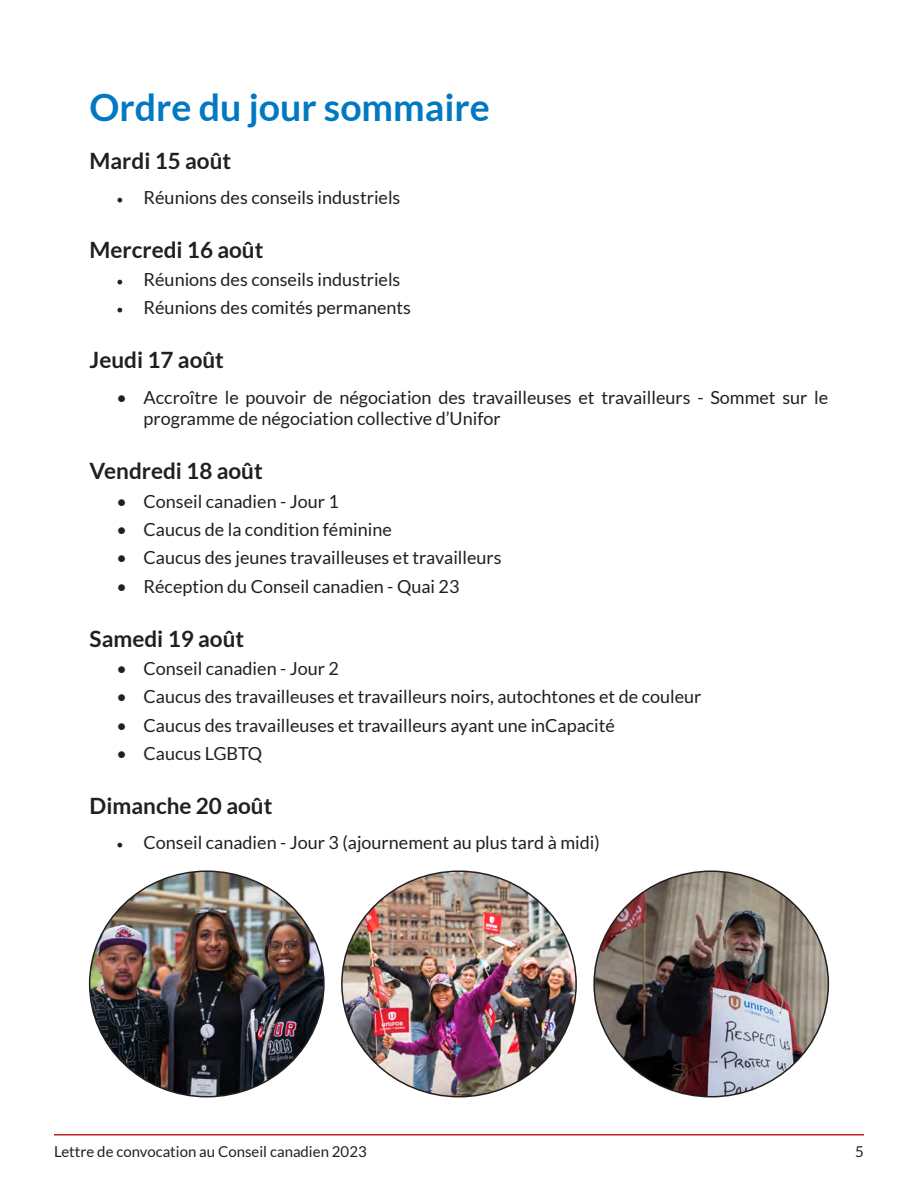
<style>
.page{position:relative;width:918px;height:1188px;background:#fff}
.page>*{position:absolute;margin:0;border:0;box-sizing:border-box;transform-origin:0 0}
.t1{font:700 37.5px "Lato";color:#0079c2}
.t2{font:700 22.5px "Lato";color:#231f20}
.t3{font:18px/21.6px "Lato";color:#231f20}
.t4{font:15px "Lato";color:#231f20}
.s1{font-family:"Minion Pro"}
</style>
<div class="page">
<hr style="left:54px;top:1134px;width:810px;height:2px;background:#c32025">
<img style="left:90px;top:873px;width:234px;height:224px">
<img style="left:342px;top:873px;width:234px;height:224px">
<img style="left:594px;top:873px;width:234px;height:224px">
<p class="t1" style="left:90px;top:86px;width:402px">Ordre du jour sommaire</p>
<p class="t2" style="left:90px;top:148px;width:143px">Mardi 15 août</p>
<p class="t3" style="left:117px;top:186px;width:285px"><span class="s1">•</span> Réunions des conseils industriels</p>
<p class="t2" style="left:90px;top:237px;width:175px">Mercredi 16 août</p>
<p class="t3" style="left:117px;top:269px;width:285px"><span class="s1">•</span> Réunions des conseils industriels</p>
<p class="t3" style="left:117px;top:297px;width:296px"><span class="s1">•</span> Réunions des comités permanents</p>
<p class="t2" style="left:90px;top:347px;width:136px">Jeudi 17 août</p>
<p class="t3" style="left:144px;top:386px;width:686px;text-indent:-27px">• Accroître le pouvoir de négociation des travailleuses et travailleurs - Sommet sur le programme de négociation collective d’Unifor</p>
<p class="t2" style="left:90px;top:458px;width:175px">Vendredi 18 août</p>
<p class="t3" style="left:117px;top:490px;width:224px">• Conseil canadien - Jour 1</p>
<p class="t3" style="left:117px;top:518px;width:277px">• Caucus de la condition féminine</p>
<p class="t3" style="left:117px;top:547px;width:387px">• Caucus des jeunes travailleuses et travailleurs</p>
<p class="t3" style="left:117px;top:575px;width:344px">• Réception du Conseil canadien - Quai 23</p>
<p class="t2" style="left:90px;top:626px;width:156px">Samedi 19 août</p>
<p class="t3" style="left:117px;top:658px;width:224px">• Conseil canadien - Jour 2</p>
<p class="t3" style="left:117px;top:686px;width:586px">• Caucus des travailleuses et travailleurs noirs, autochtones et de couleur</p>
<p class="t3" style="left:117px;top:714px;width:500px">• Caucus des travailleuses et travailleurs ayant une inCapacité</p>
<p class="t3" style="left:117px;top:743px;width:147px">• Caucus LGBTQ</p>
<p class="t2" style="left:90px;top:793px;width:184px">Dimanche 20 août</p>
<p class="t3" style="left:117px;top:832px;width:485px"><span class="s1">•</span> Conseil canadien - Jour 3 (ajournement au plus tard à midi)</p>
<p class="t4" style="left:54px;top:1143px;width:314px">Lettre de convocation au Conseil canadien 2023</p>
<p class="t4" style="left:855px;top:1143px;width:10px">5</p>
</div>
